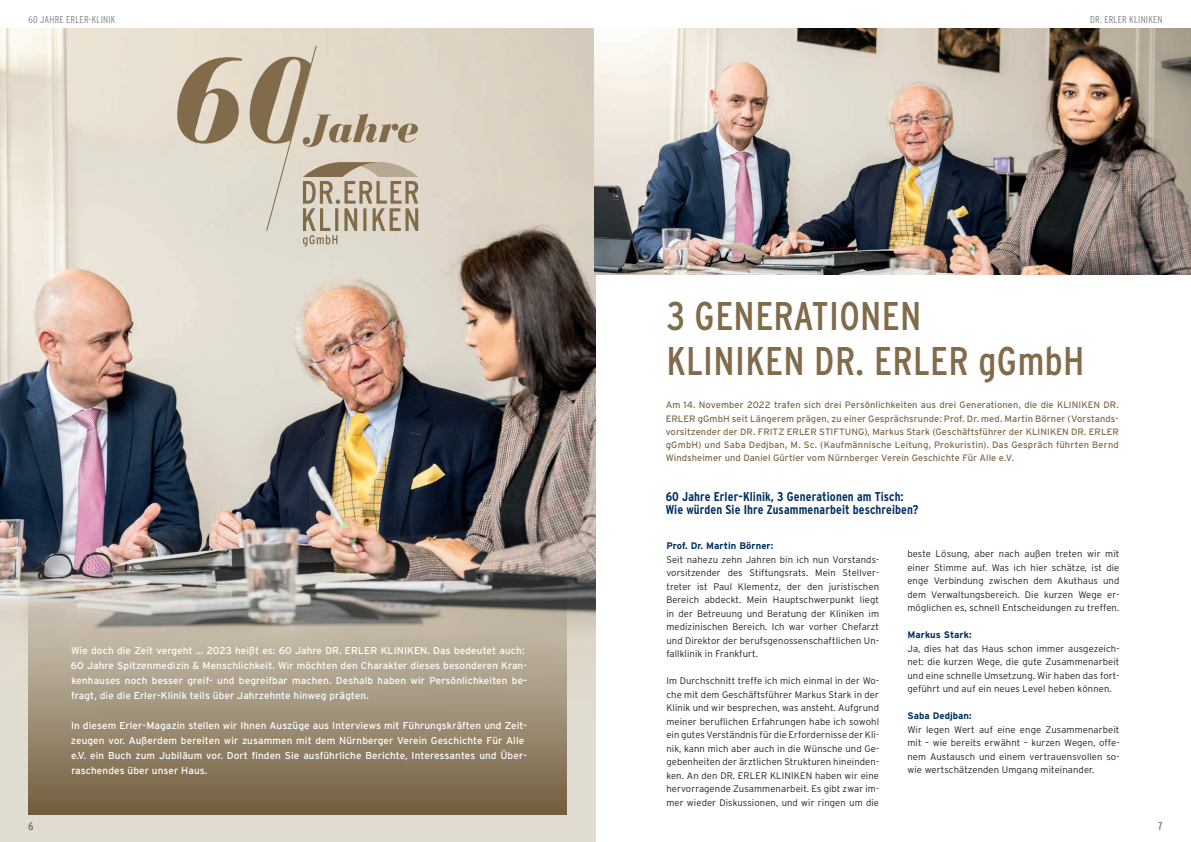
<style>
.page{position:relative;width:1191px;height:842px;background:#fff}
.page>*{position:absolute;margin:0;border:0;box-sizing:border-box;transform-origin:0 0}
.t1{font:condensed 40px/45px "Interstate";letter-spacing:.01em;color:#816b4a}
.t2{font:700 condensed 12.7px/13.2px "Interstate";letter-spacing:.01em;color:#003062}
.t3{font:300 condensed 11px "Interstate";color:#808285}
.t4{font:10px/15px "Interstate";letter-spacing:.01em;color:#fff}
.t5{font:300 condensed 10px "Interstate";letter-spacing:.02em;color:#808285}
.t6{font:300 9.5px/13.5px "Interstate";letter-spacing:.01em;color:#231f20;text-align:justify}
.t7{font:700 9.5px "Interstate";letter-spacing:.01em;color:#003062}
.t8{font:9.3px/13.2px "Interstate";letter-spacing:.005em;color:#816b4a;text-align:justify}
</style>
<div class="page">
<div style="left:0;top:265px;width:596px;height:577px;background:#e1dcd1"></div>
<img style="left:0;top:28px;width:595px;height:610px">
<svg style="left:28px;top:575px;width:539px;height:240px;background:#9c8f7b"></svg>
<img style="left:595px;top:28px;width:596px;height:247px">
<svg style="left:177px;top:45px;width:241px;height:202px;background:#cec3b2"></svg>
<p class="t5" style="left:28px;top:14px;width:89px">60 JAHRE ERLER-KLINIK</p>
<p class="t3" style="left:28px;top:819px;width:6px">6</p>
<p class="t4" style="left:71px;top:643px;width:458px">Wie doch die Zeit vergeht … 2023 heißt es: 60 Jahre DR. ERLER KLINIKEN. Das bedeutet auch:<br>60 Jahre Spitzenmedizin &amp; Menschlichkeit. Wir möchten den Charakter dieses besonderen Kran&shy;kenhauses noch besser greif- und begreifbar machen. Deshalb haben wir Persönlichkeiten be&shy;fragt, die die Erler-Klinik teils über Jahrzehnte hinweg prägten.</p>
<p class="t4" style="left:71px;top:718px;width:458px">In diesem Erler-Magazin stellen wir Ihnen Auszüge aus Interviews mit Führungskräften und Zeit&shy;zeugen vor. Außerdem bereiten wir zusammen mit dem Nürnberger Verein Geschichte Für Alle e.V. ein Buch zum Jubiläum vor. Dort finden Sie ausführliche Berichte, Interessantes und Über&shy;raschendes über unser Haus.</p>
<p class="t5" style="left:1090px;top:14px;width:74px">DR. ERLER KLINIKEN</p>
<h1 class="t1" style="left:666px;top:293px;width:419px">3 GENERATIONEN<br>KLINIKEN DR. ERLER gGmbH</h1>
<p class="t8" style="left:665px;top:398px;width:454px">Am 14. November 2022 trafen sich drei Persönlichkeiten aus drei Generationen, die die KLINIKEN DR.<br>ERLER gGmbH seit Längerem prägen, zu einer Gesprächsrunde: Prof. Dr. med. Martin Börner (Vorstands&shy;vorsitzender der DR. FRITZ ERLER STIFTUNG), Markus Stark (Geschäftsführer der KLINIKEN DR. ERLER gGmbH) und Saba Dedjban, M. Sc. (Kaufmännische Leitung, Prokuristin). Das Gespräch führten Bernd Windsheimer und Daniel Gürtler vom Nürnberger Verein Geschichte Für Alle e.V.</p>
<h2 class="t2" style="left:665px;top:490px;width:254px">60 Jahre Erler-Klinik, 3 Generationen am Tisch:<br>Wie würden Sie Ihre Zusammenarbeit beschreiben?</h2>
<p class="t7" style="left:666px;top:540px;width:108px">Prof. Dr. Martin Börner:</p>
<p class="t6" style="left:666px;top:552px;width:214px">Seit nahezu zehn Jahren bin ich nun Vorstands&shy;vorsitzender des Stiftungsrats. Mein Stellver&shy;treter ist Paul Klementz, der den juristischen Bereich abdeckt. Mein Hauptschwerpunkt liegt in der Betreuung und Beratung der Kliniken im medizinischen Bereich. Ich war vorher Chefarzt und Direktor der berufsgenossenschaftlichen Un&shy;fallklinik in Frankfurt.</p>
<p class="t6" style="left:666px;top:674px;width:214px">Im Durchschnitt treffe ich mich einmal in der Wo&shy;che mit dem Geschäftsführer Markus Stark in der Klinik und wir besprechen, was ansteht. Aufgrund meiner beruflichen Erfahrungen habe ich sowohl ein gutes Verständnis für die Erfordernisse der Kli&shy;nik, kann mich aber auch in die Wünsche und Ge&shy;gebenheiten der ärztlichen Strukturen hineinden&shy;ken. An den DR. ERLER KLINIKEN haben wir eine hervorragende Zusammenarbeit. Es gibt zwar im&shy;mer wieder Diskussionen, und wir ringen um die</p>
<p class="t6" style="left:907px;top:547px;width:213px">beste Lösung, aber nach außen treten wir mit einer Stimme auf. Was ich hier schätze, ist die enge Verbindung zwischen dem Akuthaus und dem Verwaltungsbereich. Die kurzen Wege er&shy;möglichen es, schnell Entscheidungen zu treffen.</p>
<p class="t7" style="left:907px;top:630px;width:66px">Markus Stark:</p>
<p class="t6" style="left:907px;top:642px;width:213px">Ja, dies hat das Haus schon immer ausgezeich&shy;net: die kurzen Wege, die gute Zusammenarbeit und eine schnelle Umsetzung. Wir haben das fort&shy;geführt und auf ein neues Level heben können.</p>
<p class="t7" style="left:907px;top:711px;width:66px">Saba Dedjban:</p>
<p class="t6" style="left:907px;top:723px;width:213px">Wir legen Wert auf eine enge Zusammenarbeit mit – wie bereits erwähnt – kurzen Wegen, offe&shy;nem Austausch und einem vertrauensvollen so&shy;wie wertschätzenden Umgang miteinander.</p>
<p class="t3" style="left:1158px;top:819px;width:6px">7</p>
</div>
